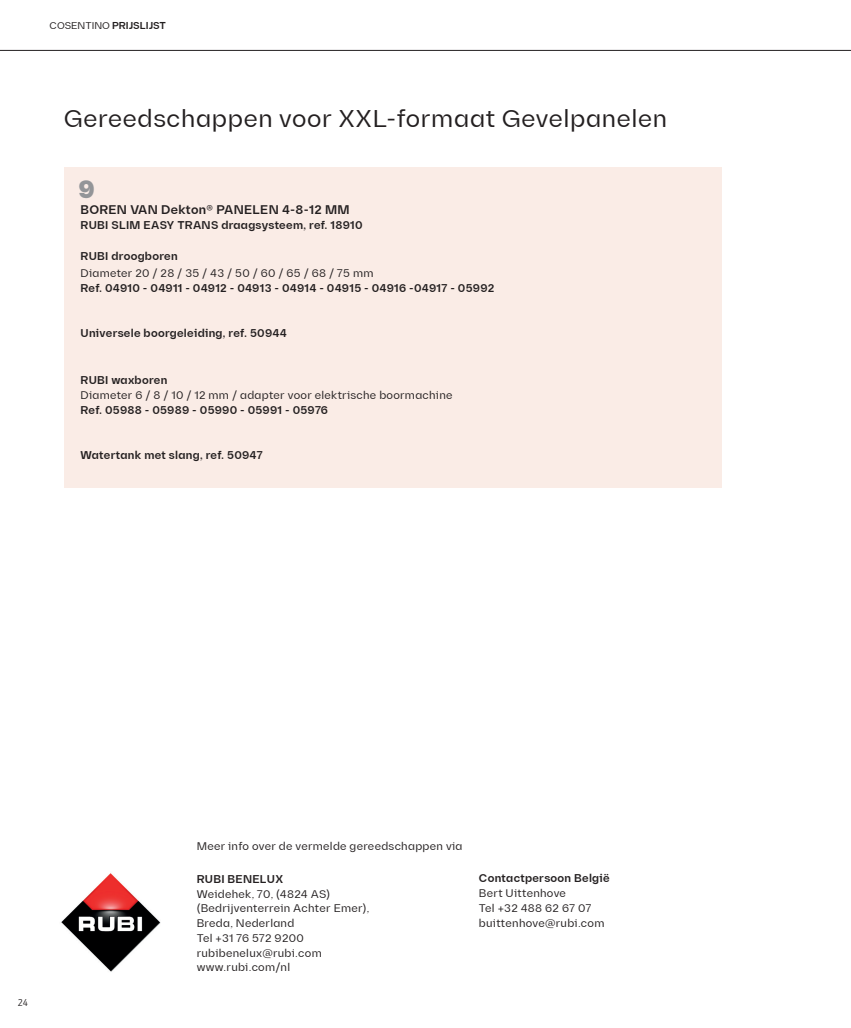
<style>
.page{position:relative;width:851px;height:1028px;background:#fff}
.page>*{position:absolute;margin:0;border:0;box-sizing:border-box;transform-origin:0 0}
.t1{font:900 25px "Diagramm";color:#939598}
.t2{font:24.62px "Diagramm";letter-spacing:.025em;color:#231f20}
.t3{font:600 12.5px "Diagramm";letter-spacing:.025em;color:#231f20}
.t4{font:11.25px/14.8px "Diagramm";letter-spacing:.025em;color:#231f20}
.t5{font:600 11.25px "Diagramm";letter-spacing:.025em;color:#231f20}
.t6{font:300 11.25px "PF Handbook Pro";color:#231f20}
.t7{font:600 10px "Diagramm";color:#231f20}
.s1{font-weight:400}
</style>
<div class="page">
<div style="left:64px;top:167px;width:657px;height:321px;background:#faece6"></div>
<img style="left:61px;top:873px;width:100px;height:99px">
<hr style="left:0;top:50px;width:850px;height:1px;background:#231f20">
<p class="t7" style="left:50px;top:19px;width:118px"><span class="s1">COSENTINO</span> PRIJSLIJST</p>
<h2 class="t2" style="left:64px;top:104px;width:604px">Gereedschappen voor XXL-formaat Gevelpanelen</h2>
<h1 class="t1" style="left:78px;top:174px;width:18px">9</h1>
<p class="t3" style="left:81px;top:202px;width:270px">BOREN VAN Dekton® PANELEN 4-8-12 MM</p>
<p class="t5" style="left:81px;top:218px;width:283px">RUBI SLIM EASY TRANS draagsysteem, ref. 18910</p>
<p class="t5" style="left:81px;top:250px;width:99px">RUBI droogboren</p>
<p class="t4" style="left:81px;top:265px;width:294px">Diameter 20 / 28 / 35 / 43 / 50 / 60 / 65 / 68 / 75 mm</p>
<p class="t5" style="left:81px;top:281px;width:415px">Ref. 04910 - 04911 - 04912 - 04913 - 04914 - 04915 - 04916 -04917 - 05992</p>
<p class="t5" style="left:81px;top:326px;width:208px">Universele boorgeleiding, ref. 50944</p>
<p class="t5" style="left:81px;top:373px;width:88px">RUBI waxboren</p>
<p class="t4" style="left:81px;top:387px;width:373px">Diameter 6 / 8 / 10 / 12 mm / adapter voor elektrische boormachine</p>
<p class="t5" style="left:81px;top:403px;width:249px">Ref. 05988 - 05989 - 05990 - 05991 - 05976</p>
<p class="t5" style="left:81px;top:448px;width:184px">Watertank met slang, ref. 50947</p>
<p class="t6" style="left:18px;top:995px;width:12px">24</p>
<p class="t4" style="left:197px;top:839px;width:267px">Meer info over de vermelde gereedschappen via</p>
<p class="t5" style="left:197px;top:872px;width:88px">RUBI BENELUX</p>
<p class="t4" style="left:197px;top:886px;width:174px">Weidehek, 70, (4824 AS) (Bedrijventerrein Achter Emer),<br>Breda, Nederland<br>Tel +31 76 572 9200 rubibenelux@rubi.com www.rubi.com/nl</p>
<p class="t5" style="left:479px;top:871px;width:132px">Contactpersoon België</p>
<p class="t4" style="left:479px;top:885px;width:127px">Bert Uittenhove<br>Tel +32 488 62 67 07 buittenhove@rubi.com</p>
</div>
